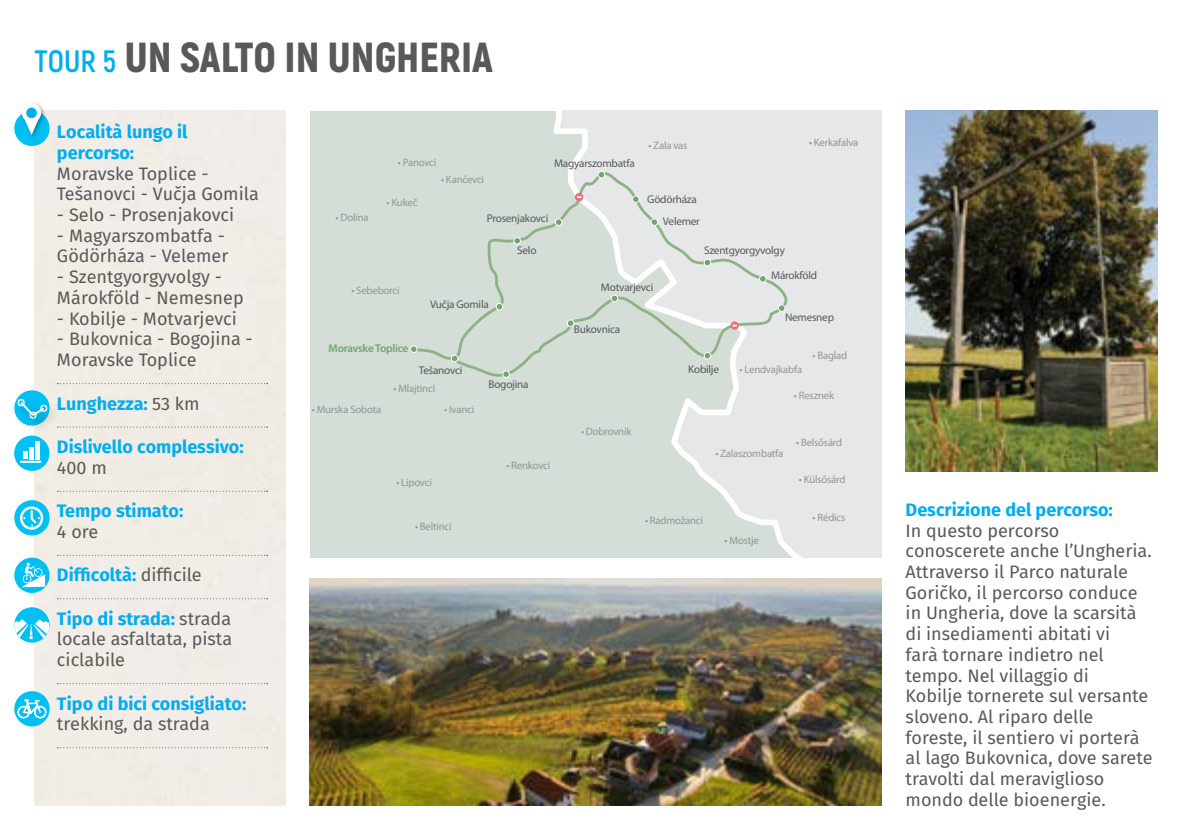
<style>
.page{position:relative;width:1191px;height:840px;background:#fff}
.page>*{position:absolute;margin:0;border:0;box-sizing:border-box;transform-origin:0 0}
.t1{font:900 42px "Akrobat";color:#58595b}
.t2{font:18px/20.6px "Fira Sans";color:#58595b}
.t3{font:700 18px/20.8px "Fira Sans";color:#00aeef}
.t4{font:11.2px/22.8px "Myriad Pro";letter-spacing:-.02em;color:#58595b;text-align:right}
.t5{font:600 11.2px "Myriad Pro";letter-spacing:-.02em;color:#74a471}
.t6{font:10.8px "Myriad Pro";letter-spacing:-.02em;color:#939598}
.s1{font-weight:700;font-size:30.8px;color:#00aeef}
.s2{font-weight:400;color:#58595b}
.s3{font-weight:700;color:#00aeef}
</style>
<div class="page">
<div style="left:34px;top:111px;width:252px;height:694px;background:#f2ede5"></div>
<div style="left:310px;top:111px;width:531px;height:446px;background:#d4ddd6"></div>
<svg style="left:553px;top:111px;width:328px;height:446px"></svg>
<svg style="left:415px;top:172px;width:380px;height:204px"></svg>
<div style="left:410px;top:345px;width:7px;height:7px;background:#74a471;border-radius:50%"></div>
<div style="left:410px;top:345px;width:7px;height:8px;border:1px solid #fff;border-radius:50%"></div>
<div style="left:451px;top:355px;width:7px;height:6px;background:#74a471;border-radius:50%"></div>
<div style="left:451px;top:354px;width:7px;height:8px;border:1px solid #fff;border-radius:50%"></div>
<div style="left:496px;top:303px;width:7px;height:7px;background:#74a471;border-radius:50%"></div>
<div style="left:496px;top:303px;width:7px;height:7px;border:1px solid #fff;border-radius:50%"></div>
<div style="left:514px;top:237px;width:6px;height:7px;background:#74a471;border-radius:50%"></div>
<div style="left:513px;top:237px;width:8px;height:7px;border:1px solid #fff;border-radius:50%"></div>
<div style="left:555px;top:219px;width:7px;height:6px;background:#74a471;border-radius:50%"></div>
<div style="left:555px;top:218px;width:7px;height:8px;border:1px solid #fff;border-radius:50%"></div>
<div style="left:598px;top:171px;width:7px;height:7px;background:#74a471;border-radius:50%"></div>
<div style="left:597px;top:171px;width:8px;height:7px;border:1px solid #fff;border-radius:50%"></div>
<div style="left:632px;top:196px;width:7px;height:6px;background:#74a471;border-radius:50%"></div>
<div style="left:632px;top:195px;width:7px;height:8px;border:1px solid #fff;border-radius:50%"></div>
<div style="left:651px;top:219px;width:7px;height:6px;background:#74a471;border-radius:50%"></div>
<div style="left:650px;top:218px;width:8px;height:8px;border:1px solid #fff;border-radius:50%"></div>
<div style="left:704px;top:259px;width:6px;height:7px;background:#74a471;border-radius:50%"></div>
<div style="left:703px;top:259px;width:8px;height:7px;border:1px solid #fff;border-radius:50%"></div>
<div style="left:759px;top:275px;width:7px;height:7px;background:#74a471;border-radius:50%"></div>
<div style="left:759px;top:275px;width:7px;height:7px;border:1px solid #fff;border-radius:50%"></div>
<div style="left:704px;top:352px;width:6px;height:7px;background:#74a471;border-radius:50%"></div>
<div style="left:703px;top:352px;width:8px;height:7px;border:1px solid #fff;border-radius:50%"></div>
<div style="left:778px;top:305px;width:7px;height:6px;background:#74a471;border-radius:50%"></div>
<div style="left:778px;top:304px;width:7px;height:8px;border:1px solid #fff;border-radius:50%"></div>
<div style="left:611px;top:295px;width:7px;height:6px;background:#74a471;border-radius:50%"></div>
<div style="left:611px;top:294px;width:7px;height:8px;border:1px solid #fff;border-radius:50%"></div>
<div style="left:567px;top:320px;width:7px;height:6px;background:#74a471;border-radius:50%"></div>
<div style="left:567px;top:319px;width:7px;height:8px;border:1px solid #fff;border-radius:50%"></div>
<div style="left:503px;top:370px;width:6px;height:7px;background:#74a471;border-radius:50%"></div>
<div style="left:502px;top:370px;width:8px;height:8px;border:1px solid #fff;border-radius:50%"></div>
<svg style="left:575px;top:193px;width:8px;height:8px"></svg>
<svg style="left:730px;top:321px;width:9px;height:8px"></svg>
<svg style="left:57px;top:383px;width:211px;height:1px"></svg>
<svg style="left:63px;top:426px;width:205px;height:1px"></svg>
<svg style="left:57px;top:490px;width:211px;height:1px"></svg>
<svg style="left:57px;top:554px;width:211px;height:1px"></svg>
<svg style="left:57px;top:598px;width:211px;height:1px"></svg>
<svg style="left:57px;top:682px;width:211px;height:1px"></svg>
<svg style="left:57px;top:746px;width:211px;height:1px"></svg>
<div style="left:14px;top:500px;width:36px;height:35px;background:#00c0f3;border-radius:50%"></div>
<svg style="left:20px;top:506px;width:23px;height:23px"></svg>
<div style="left:14px;top:607px;width:36px;height:35px;background:#00c0f3;border-radius:50%"></div>
<svg style="left:14px;top:619px;width:36px;height:19px"></svg>
<svg style="left:14px;top:390px;width:36px;height:35px"></svg>
<div style="left:13px;top:394px;width:28px;height:28px;background:#000;opacity:.3"></div>
<div style="left:25px;top:406px;width:28px;height:28px;background:#000;opacity:.3"></div>
<div style="left:35px;top:399px;width:28px;height:28px;background:#f2eee5"></div>
<div style="left:15px;top:397px;width:34px;height:34px;background:#000;opacity:.3"></div>
<div style="left:28px;top:402px;width:32px;height:30px;background:#000;opacity:.3"></div>
<svg style="left:18px;top:399px;width:29px;height:19px"></svg>
<div style="left:14px;top:111px;width:36px;height:35px;background:#00c0f3;border-radius:50%"></div>
<div style="left:21px;top:103px;width:24px;height:38px;background:#000;opacity:.3"></div>
<svg style="left:21px;top:102px;width:21px;height:33px"></svg>
<div style="left:14px;top:435px;width:35px;height:35px;background:#00c0f3;border-radius:50%"></div>
<hr style="left:20px;top:460px;width:21px;height:2px;background:#fff">
<svg style="left:24px;top:451px;width:4px;height:8px"></svg>
<div style="left:29px;top:446px;width:5px;height:13px;background:#fff"></div>
<hr style="left:35px;top:440px;width:4px;height:19px;background:#fff">
<svg style="left:14px;top:557px;width:36px;height:35px"></svg>
<svg style="left:21px;top:562px;width:24px;height:25px"></svg>
<svg style="left:14px;top:690px;width:36px;height:36px"></svg>
<svg style="left:17px;top:698px;width:30px;height:20px"></svg>
<img style="left:905px;top:111px;width:252px;height:360px">
<img style="left:310px;top:578px;width:571px;height:227px">
<h1 class="t1" style="left:35px;top:30px;width:460px"><span class="s1">TOUR 5</span> UN SALTO IN UNGHERIA</h1>
<p class="t3" style="left:57px;top:123px;width:132px">Località lungo il percorso:</p>
<p class="t2" style="left:57px;top:164px;width:203px">Moravske Toplice -<br>Tešanovci - Vučja Gomila</p>
<p class="t2" style="left:57px;top:206px;width:179px">- Selo - Prosenjakovci</p>
<p class="t2" style="left:57px;top:226px;width:173px">- Magyarszombatfa -<br>Gödörháza - Velemer</p>
<p class="t2" style="left:57px;top:268px;width:188px">- Szentgyorgyvolgy -<br>Márokföld - Nemesnep</p>
<p class="t2" style="left:57px;top:309px;width:181px">- Kobilje - Motvarjevci</p>
<p class="t2" style="left:57px;top:330px;width:197px">- Bukovnica - Bogojina -<br>Moravske Toplice</p>
<p class="t3" style="left:57px;top:394px;width:144px">Lunghezza: <span class="s2">53 km</span></p>
<p class="t3" style="left:57px;top:437px;width:188px">Dislivello complessivo:</p>
<p class="t2" style="left:57px;top:458px;width:51px">400 m</p>
<p class="t3" style="left:57px;top:501px;width:128px">Tempo stimato:</p>
<p class="t2" style="left:57px;top:522px;width:43px">4 ore</p>
<p class="t3" style="left:57px;top:565px;width:146px">Difficoltà: <span class="s2">difficile</span></p>
<p class="t2" style="left:57px;top:609px;width:177px;text-align:justify"><span class="s3">Tipo di strada:</span> strada locale asfaltata, pista ciclabile</p>
<p class="t3" style="left:57px;top:693px;width:191px">Tipo di bici consigliato:</p>
<p class="t2" style="left:57px;top:714px;width:154px">trekking, da strada</p>
<p class="t6" style="left:335px;top:210px;width:35px">• Dolina</p>
<p class="t6" style="left:398px;top:156px;width:40px">• Panovci</p>
<p class="t6" style="left:386px;top:195px;width:33px">• Kukeč</p>
<p class="t6" style="left:441px;top:173px;width:45px">• Kančevci</p>
<p class="t4" style="left:554px;top:151px;width:82px">Magyarszombatfa</p>
<p class="t4" style="left:487px;top:207px;width:63px">Prosenjakovci</p>
<p class="t6" style="left:648px;top:138px;width:41px">• Zala vas</p>
<p class="t4" style="left:647px;top:187px;width:54px">Gödörháza<br>Velemer</p>
<p class="t6" style="left:809px;top:135px;width:51px">• Kerkafalva</p>
<p class="t6" style="left:351px;top:283px;width:50px">• Sebeborci</p>
<p class="t4" style="left:430px;top:292px;width:60px">Vučja Gomila</p>
<p class="t5" style="left:328px;top:341px;width:81px">Moravske Toplice</p>
<p class="t4" style="left:419px;top:358px;width:45px">Tešanovci</p>
<p class="t4" style="left:517px;top:238px;width:21px">Selo</p>
<p class="t6" style="left:393px;top:381px;width:43px">• Mlajtinci</p>
<p class="t6" style="left:312px;top:403px;width:71px">• Murska Sobota</p>
<p class="t6" style="left:444px;top:403px;width:32px">• Ivanci</p>
<p class="t4" style="left:488px;top:373px;width:42px">Bogojina</p>
<p class="t6" style="left:396px;top:475px;width:37px">• Lipovci</p>
<p class="t6" style="left:415px;top:520px;width:38px">• Beltinci</p>
<p class="t6" style="left:506px;top:458px;width:45px">• Renkovci</p>
<p class="t4" style="left:601px;top:275px;width:54px">Motvarjevci</p>
<p class="t4" style="left:574px;top:317px;width:48px">Bukovnica</p>
<p class="t6" style="left:581px;top:425px;width:52px">• Dobrovnik</p>
<p class="t4" style="left:704px;top:238px;width:82px">Szentgyorgyvolgy</p>
<p class="t4" style="left:771px;top:263px;width:47px">Márokföld</p>
<p class="t4" style="left:785px;top:306px;width:51px">Nemesnep</p>
<p class="t4" style="left:688px;top:357px;width:32px">Kobilje</p>
<p class="t6" style="left:739px;top:362px;width:64px">• Lendvajkabfa</p>
<p class="t6" style="left:812px;top:348px;width:36px">• Baglad</p>
<p class="t6" style="left:794px;top:388px;width:42px">• Resznek</p>
<p class="t6" style="left:796px;top:435px;width:48px">• Belsősárd</p>
<p class="t6" style="left:715px;top:447px;width:70px">• Zalaszombatfa</p>
<p class="t6" style="left:799px;top:472px;width:48px">• Külsősárd</p>
<p class="t6" style="left:645px;top:513px;width:60px">• Radmožanci</p>
<p class="t6" style="left:724px;top:533px;width:36px">• Mostje</p>
<p class="t6" style="left:812px;top:510px;width:34px">• Rédics</p>
<p class="t3" style="left:905px;top:500px;width:209px">Descrizione del percorso:</p>
<p class="t2" style="left:905px;top:521px;width:249px">In questo percorso conoscerete anche l’Ungheria.<br>Attraverso il Parco naturale<br>Goričko, il percorso conduce in Ungheria, dove la scarsità di insediamenti abitati vi<br>farà tornare indietro nel tempo. Nel villaggio di<br>Kobilje tornerete sul versante sloveno. Al riparo delle foreste, il sentiero vi porterà al lago Bukovnica, dove sarete travolti dal meraviglioso mondo delle bioenergie.</p>
</div>
